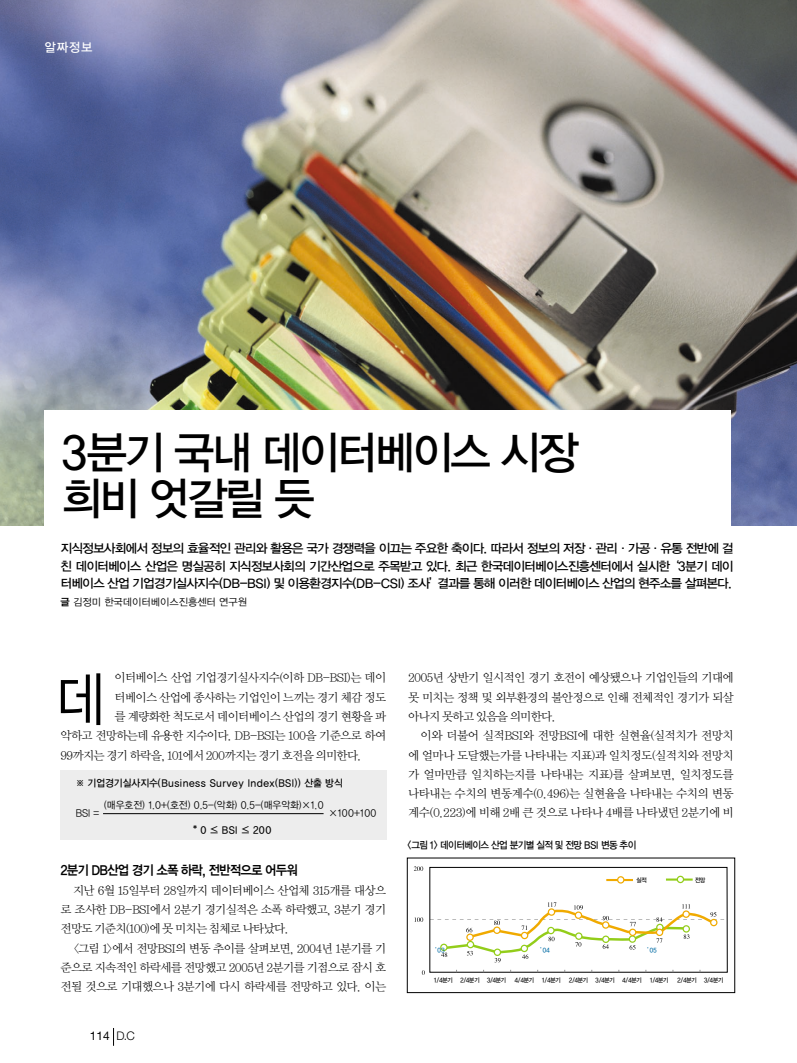
<style>
.page{position:relative;width:797px;height:1063px;background:#fff}
.page>*{position:absolute;margin:0;border:0;box-sizing:border-box;transform-origin:0 0}
.t1{font:58.75px "YGO12";color:#000;scale:.93 1}
.t2{font:45px/46.2px "YGO13";letter-spacing:-.135em;color:#000}
.t3{font:13.12px "YGO14";letter-spacing:-.125em;color:#000;scale:.93 1}
.t4{font:12.5px/17.5px "YGO13";letter-spacing:-.135em;color:#000;text-align:justify}
.t5{font:12.5px "YGO13";color:#fff}
.t6{font:11.88px/19.2px "Y Mj O12";letter-spacing:-.115em;color:#000;text-align:justify}
.t7{font:11.88px "Helvetica Neue";color:#000}
.t8{font:10px "YGO12";letter-spacing:-.07em;color:#000;scale:.95 1}
.t9{font:10px "YGO13";letter-spacing:-.025em;color:#000;scale:.95 1}
.t10{font:10px "YGO13";letter-spacing:-.135em;color:#000;scale:.93 1}
.t11{font:10px "YGO12";letter-spacing:-.07em;color:#000}
.t12{font:10px "YGO13";letter-spacing:-.075em;color:#000;scale:.95 1}
.t13{font:6.25px "YGO13";letter-spacing:-.135em;color:#000;scale:.93 1}
.t14{font:6.25px "YGO13";color:#006ba4;scale:.93 1}
.s1{font-family:"YGO14"}
.s2{font-weight:300}
</style>
<div class="page">
<img style="left:0;top:0;width:796px;height:525px">
<svg style="left:113px;top:1028px;width:1px;height:17px"></svg>
<div style="left:44px;top:410px;width:687px;height:138px;background:#fff"></div>
<div style="left:60px;top:769px;width:326px;height:70px;background:#ededed"></div>
<div style="left:429px;top:867px;width:298px;height:105px;border:1px solid #000"></div>
<hr style="left:665px;top:878px;width:27px;height:2px;background:#93cd1a">
<svg style="left:678px;top:877px;width:4px;height:4px"></svg>
<div style="left:676px;top:875px;width:8px;height:8px;border:1px solid #93cd1a;border-radius:50%"></div>
<hr style="left:606px;top:879px;width:26px;height:2px;background:#f0aa00">
<div style="left:616px;top:876px;width:8px;height:7px;border:1px solid #f0aa00;border-radius:50%"></div>
<svg style="left:413px;top:866px;width:10px;height:5px"></svg>
<svg style="left:414px;top:917px;width:9px;height:4px"></svg>
<svg style="left:430px;top:902px;width:295px;height:60px"></svg>
<hr style="left:103px;top:813px;width:220px;height:1px;background:#000">
<p class="t5" style="left:44px;top:42px;width:50px">알짜정보</p>
<h2 class="t2" style="left:60px;top:432px;width:521px">3분기 국내 데이터베이스 시장 희비 엇갈릴 듯</h2>
<p class="t4" style="left:60px;top:540px;width:675px">지식정보사회에서 정보의 효율적인 관리와 활용은 국가 경쟁력을 이끄는 주요한 축이다. 따라서 정보의 저장∙관리∙가공∙유통 전반에 걸 친 데이터베이스 산업은 명실공히 지식정보사회의 기간산업으로 주목받고 있다. 최근 한국데이터베이스진흥센터에서 실시한‘3분기 데이 터베이스 산업 기업경기실사지수(DB-BSI) 및 이용환경지수(DB-CSI) 조사’결과를 통해 이러한 데이터베이스 산업의 현주소를 살펴본다.</p>
<p class="t11" style="left:60px;top:597px;width:188px"><span class="s1">글</span> 김정미 한국데이터베이스진흥센터 연구원</p>
<p class="t6" style="left:114px;top:668px;width:274px">이터베이스 산업 기업경기실사지수(이하 DB-BSI)는 데이</p>
<p class="t6" style="left:114px;top:688px;width:274px">터베이스 산업에 종사하는 기업인이 느끼는 경기 체감 정도</p>
<p class="t6" style="left:114px;top:707px;width:274px">를 계량화한 척도로서 데이터베이스 산업의 경기 현황을 파</p>
<p class="t6" style="left:60px;top:726px;width:327px">악하고 전망하는데 유용한 지수이다. DB-BSI는 100을 기준으로 하여</p>
<p class="t6" style="left:60px;top:746px;width:303px">99까지는 경기 하락을, 101에서 200까지는 경기 호전을 의미한다.</p>
<h1 class="t1" style="left:53px;top:672px;width:60px">데</h1>
<p class="t9" style="left:75px;top:778px;width:283px">※ 기업경기실사지수(Business Survey Index(BSI)) 산출 방식</p>
<p class="t8" style="left:75px;top:808px;width:27px">BSI =</p>
<p class="t8" style="left:328px;top:808px;width:52px">×100+100</p>
<p class="t12" style="left:193px;top:825px;width:85px">* 0 ≤ BSI ≤ 200</p>
<p class="t8" style="left:104px;top:800px;width:233px">(매우호전) 1.0+(호전) 0.5-(악화) 0.5-(매우악화)×1.0</p>
<p class="t3" style="left:60px;top:864px;width:257px">2분기 DB산업 경기 소폭 하락, 전반적으로 어두워</p>
<p class="t6" style="left:60px;top:881px;width:328px;text-indent:12px">지난 6월 15일부터 28일까지 데이터베이스 산업체 315개를 대상으 로 조사한 DB-BSI에서 2분기 경기실적은 소폭 하락했고, 3분기 경기 전망도 기준치(100)에 못 미치는 침체로 나타났다.</p>
<p class="t6" style="left:60px;top:939px;width:327px;text-indent:12px">&lt;그림 1&gt;에서 전망BSI의 변동 추이를 살펴보면, 2004년 1분기를 기 준으로 지속적인 하락세를 전망했고 2005년 2분기를 기점으로 잠시 호 전될 것으로 기대했으나 3분기에 다시 하락세를 전망하고 있다. 이는</p>
<p class="t7" style="left:90px;top:1031px;width:47px">114 <span class="s2">D.C</span></p>
<p class="t6" style="left:407px;top:668px;width:328px">2005년 상반기 일시적인 경기 호전이 예상됐으나 기업인들의 기대에 못 미치는 정책 및 외부환경의 불안정으로 인해 전체적인 경기가 되살 아나지 못하고 있음을 의미한다.</p>
<p class="t6" style="left:407px;top:726px;width:328px;text-indent:12px">이와 더불어 실적BSI와 전망BSI에 대한 실현율(실적치가 전망치 에 얼마나 도달했는가를 나타내는 지표)과 일치정도(실적치와 전망치 가 얼마만큼 일치하는지를 나타내는 지표)를 살펴보면, 일치정도를 나타내는 수치의 변동계수(0.496)는 실현율을 나타내는 수치의 변동 계수(0.223)에 비해 2배 큰 것으로 나타나 4배를 나타냈던 2분기에 비</p>
<p class="t10" style="left:407px;top:840px;width:248px">&lt;그림 1&gt; 데이터베이스 산업 분기별 실적 및 전망 BSI 변동 추이</p>
<p class="t13" style="left:636px;top:877px;width:13px">실적</p>
<p class="t13" style="left:694px;top:877px;width:13px">전망</p>
<p class="t14" style="left:435px;top:947px;width:12px">’03</p>
<p class="t14" style="left:540px;top:947px;width:12px">’04</p>
<p class="t14" style="left:647px;top:947px;width:12px">’05</p>
<p class="t13" style="left:434px;top:977px;width:79px">1/4분기 2/4분기 3/4분기</p>
<p class="t13" style="left:514px;top:977px;width:51px">4/4분기 1/4분기</p>
<p class="t13" style="left:568px;top:977px;width:23px">2/4분기</p>
<p class="t13" style="left:595px;top:977px;width:52px">3/4분기 4/4분기</p>
<p class="t13" style="left:649px;top:977px;width:22px">1/4분기</p>
<p class="t13" style="left:677px;top:977px;width:51px">2/4분기 3/4분기</p>
</div>
